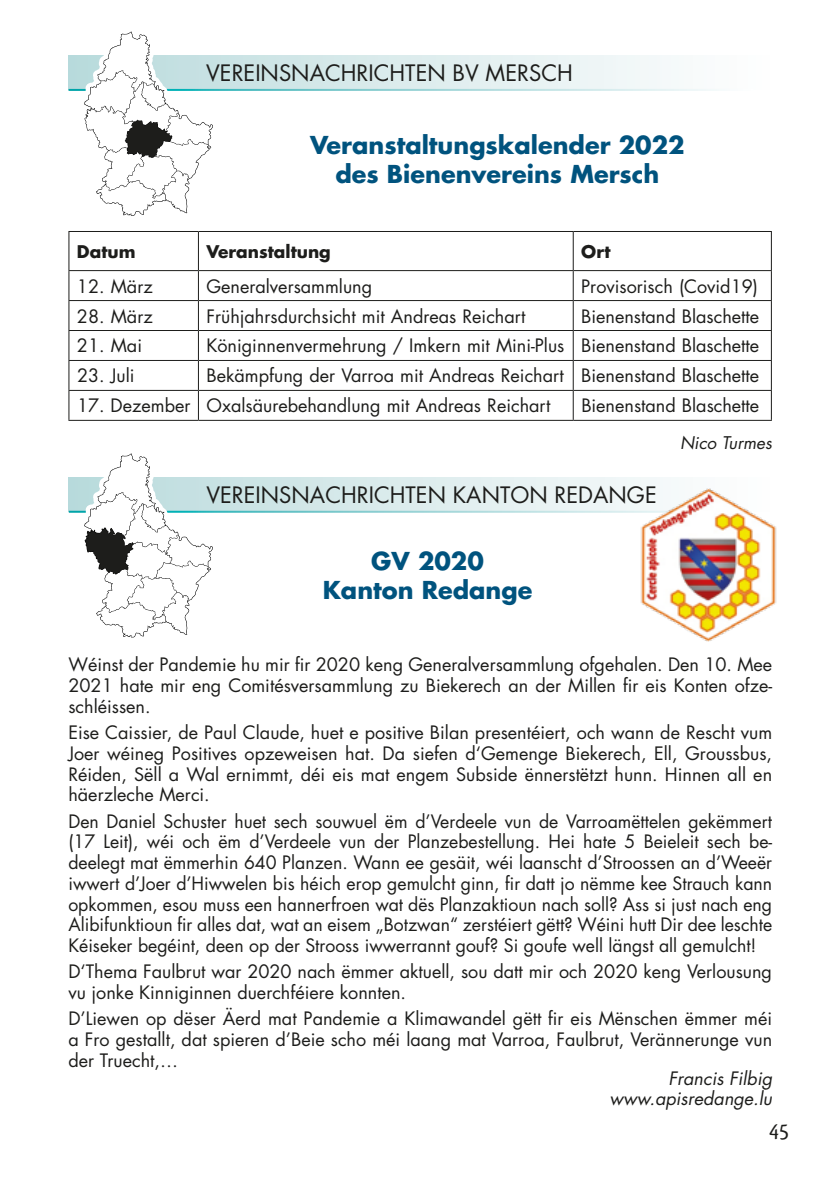
<style>
.page{position:relative;width:840px;height:1191px;background:#fff}
.page>*{position:absolute;margin:0;border:0;box-sizing:border-box;transform-origin:0 0}
.t1{font:700 24px/28.8px "Futura";color:#00537e;text-align:center}
.t2{font:24px "Cronos MM 408 12";color:#1d1d1b;scale:.89 1}
.t3{font:22px "Futura";color:#1d1d1b}
.t4{font:18px/20.8px "Futura";color:#1d1d1b;text-align:justify}
.t5{font:italic 18px/20.8px "Futura";color:#1d1d1b;text-align:right}
.t6{font:700 17px "Futura";color:#1d1d1b}
.t7{font:italic 17px "Futura";color:#1d1d1b}
</style>
<div class="page">
<svg style="left:68px;top:56px;width:611px;height:33px"></svg>
<svg style="left:69px;top:478px;width:594px;height:33px;background:#dceced"></svg>
<svg style="left:79px;top:31px;width:138px;height:185px"></svg>
<hr style="left:68px;top:231px;width:130px;height:1px;background:#1d1d1b">
<hr style="left:68px;top:232px;width:1px;height:38px;background:#1d1d1b">
<hr style="left:198px;top:231px;width:375px;height:1px;background:#1d1d1b">
<hr style="left:198px;top:232px;width:1px;height:38px;background:#1d1d1b">
<hr style="left:573px;top:231px;width:198px;height:1px;background:#1d1d1b">
<hr style="left:572px;top:232px;width:1px;height:38px;background:#1d1d1b">
<hr style="left:770px;top:232px;width:1px;height:38px;background:#1d1d1b">
<hr style="left:68px;top:270px;width:130px;height:1px;background:#1d1d1b">
<hr style="left:198px;top:270px;width:375px;height:1px;background:#1d1d1b">
<hr style="left:573px;top:270px;width:198px;height:1px;background:#1d1d1b">
<hr style="left:68px;top:300px;width:130px;height:1px;background:#1d1d1b">
<hr style="left:198px;top:300px;width:375px;height:1px;background:#1d1d1b">
<hr style="left:573px;top:300px;width:198px;height:1px;background:#1d1d1b">
<hr style="left:68px;top:330px;width:130px;height:1px;background:#1d1d1b">
<hr style="left:198px;top:330px;width:375px;height:1px;background:#1d1d1b">
<hr style="left:573px;top:330px;width:198px;height:1px;background:#1d1d1b">
<hr style="left:68px;top:360px;width:130px;height:1px;background:#1d1d1b">
<hr style="left:198px;top:360px;width:375px;height:1px;background:#1d1d1b">
<hr style="left:573px;top:360px;width:198px;height:1px;background:#1d1d1b">
<hr style="left:68px;top:390px;width:130px;height:1px;background:#1d1d1b">
<svg style="left:68px;top:271px;width:1px;height:149px"></svg>
<hr style="left:198px;top:390px;width:375px;height:1px;background:#1d1d1b">
<svg style="left:198px;top:271px;width:1px;height:149px"></svg>
<hr style="left:573px;top:390px;width:198px;height:1px;background:#1d1d1b">
<svg style="left:572px;top:271px;width:1px;height:149px"></svg>
<svg style="left:770px;top:271px;width:1px;height:149px"></svg>
<hr style="left:68px;top:420px;width:130px;height:1px;background:#1d1d1b">
<hr style="left:198px;top:420px;width:375px;height:1px;background:#1d1d1b">
<hr style="left:573px;top:420px;width:198px;height:1px;background:#1d1d1b">
<img style="left:625px;top:486px;width:152px;height:155px">
<svg style="left:79px;top:453px;width:138px;height:185px"></svg>
<p class="t3" style="left:206px;top:59px;width:368px">VEREINSNACHRICHTEN BV MERSCH</p>
<h1 class="t1" style="left:310px;top:130px;width:376px">Veranstaltungskalender 2022 des Bienenvereins Mersch</h1>
<p class="t6" style="left:77px;top:240px;width:60px">Datum</p>
<p class="t6" style="left:206px;top:240px;width:126px">Veranstaltung</p>
<p class="t6" style="left:581px;top:240px;width:31px">Ort</p>
<p class="t4" style="left:77px;top:276px;width:77px">12. März</p>
<p class="t4" style="left:206px;top:276px;width:167px">Generalversammlung</p>
<p class="t4" style="left:581px;top:276px;width:178px">Provisorisch (Covid19)</p>
<p class="t4" style="left:77px;top:306px;width:77px">28. März</p>
<p class="t4" style="left:206px;top:306px;width:320px">Frühjahrsdurchsicht mit Andreas Reichart</p>
<p class="t4" style="left:581px;top:306px;width:179px">Bienenstand Blaschette</p>
<p class="t4" style="left:77px;top:335px;width:67px">21. Mai</p>
<p class="t4" style="left:206px;top:335px;width:554px">Königinnenvermehrung / Imkern mit Mini-Plus Bienenstand Blaschette</p>
<p class="t4" style="left:77px;top:365px;width:59px">23. Juli</p>
<p class="t4" style="left:206px;top:365px;width:554px">Bekämpfung der Varroa mit Andreas Reichart Bienenstand Blaschette</p>
<p class="t4" style="left:77px;top:395px;width:474px">17. Dezember Oxalsäurebehandlung mit Andreas Reichart</p>
<p class="t4" style="left:581px;top:395px;width:179px">Bienenstand Blaschette</p>
<p class="t7" style="left:679px;top:432px;width:93px">Nico Turmes</p>
<p class="t3" style="left:206px;top:481px;width:451px">VEREINSNACHRICHTEN KANTON REDANGE</p>
<h1 class="t1" style="left:322px;top:546px;width:211px">GV 2020<br>Kanton Redange</h1>
<p class="t4" style="left:68px;top:655px;width:705px">Wéinst der Pandemie hu mir fir 2020 keng Generalversammlung ofgehalen. Den 10. Mee 2021 hate mir eng Comitésversammlung zu Biekerech an der Millen fir eis Konten ofze&shy;schléissen.</p>
<p class="t4" style="left:68px;top:722px;width:705px">Eise Caissier, de Paul Claude, huet e positive Bilan presentéiert, och wann de Rescht vum Joer wéineg Positives opzeweisen hat. Da siefen d‘Gemenge Biekerech, Ell, Groussbus, Réiden, Sëll a Wal ernimmt, déi eis mat engem Subside ënnerstëtzt hunn. Hinnen all en häerzleche Merci.</p>
<p class="t4" style="left:68px;top:811px;width:705px">Den Daniel Schuster huet sech souwuel ëm d’Verdeele vun de Varroamëttelen gekëmmert (17 Leit), wéi och ëm d’Verdeele vun der Planzebestellung. Hei hate 5 Beieleit sech be&shy;deelegt mat ëmmerhin 640 Planzen. Wann ee gesäit, wéi laanscht d’Stroossen an d’Weeër iwwert d’Joer d’Hiwwelen bis héich erop gemulcht ginn, fir datt jo nëmme kee Strauch kann opkommen, esou muss een hannerfroen wat dës Planzaktioun nach soll? Ass si just nach eng Alibifunktioun fir alles dat, wat an eisem „Botzwan“ zerstéiert gëtt? Wéini hutt Dir dee leschte Kéiseker begéint, deen op der Strooss iwwerrannt gouf? Si goufe well längst all gemulcht!</p>
<p class="t4" style="left:68px;top:961px;width:704px">D‘Thema Faulbrut war 2020 nach ëmmer aktuell, sou datt mir och 2020 keng Verlousung vu jonke Kinniginnen duerchféiere konnten.</p>
<p class="t4" style="left:68px;top:1008px;width:704px">D’Liewen op dëser Äerd mat Pandemie a Klimawandel gëtt fir eis Mënschen ëmmer méi a Fro gestallt, dat spieren d’Beie scho méi laang mat Varroa, Faulbrut, Verännerunge vun der Truecht,…</p>
<p class="t5" style="left:609px;top:1067px;width:164px">Francis Filbig www.apisredange.lu</p>
<h1 class="t2" style="left:768px;top:1118px;width:24px">45</h1>
</div>
